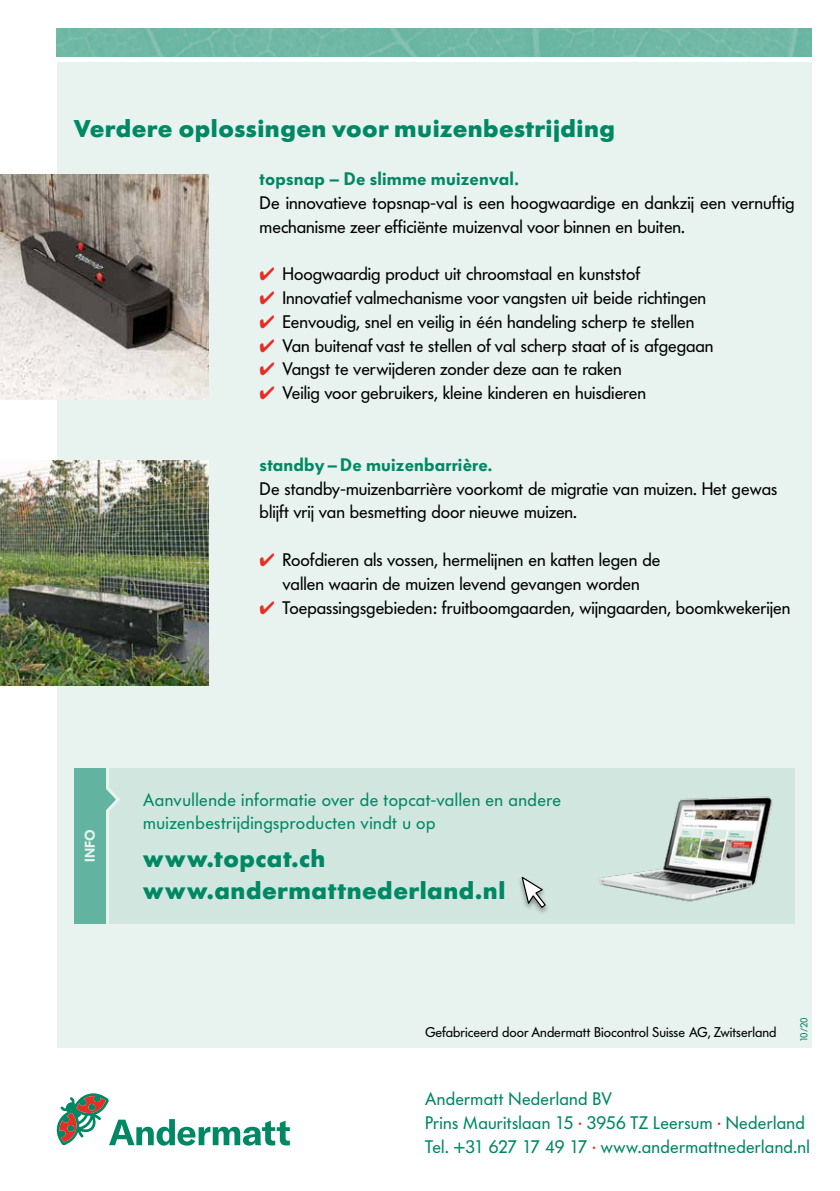
<style>
.page{position:relative;width:840px;height:1191px;background:#fff}
.page>*{position:absolute;margin:0;border:0;box-sizing:border-box;transform-origin:0 0}
.titel_gross{font:700 24px/32px "Futura Serie BQ";letter-spacing:.02em;color:#008865}
.fliesstext{font:18px/23.8px "Futura Serie BQ";color:#000}
.t1{font:18px/22.8px "Futura Serie BQ";letter-spacing:.02em;color:#008865}
.titel_klein{font:600 18px "Futura Serie BQ";letter-spacing:.01em;color:#008865}
.Legende{font:14px "Futura Serie BQ";color:#000}
.t2{font:600 14px "Futura Serie BQ";color:#e8f3ef}
.t3{font:10px "Futura Serie BQ";color:#008865}
.s1{color:#e62e25}
</style>
<div class="page">
<div style="left:57px;top:62px;width:754px;height:986px;background:#e8f3ef"></div>
<img style="left:57px;top:28px;width:754px;height:29px">
<svg style="left:56px;top:1093px;width:234px;height:52px"></svg>
<img style="left:0;top:460px;width:208px;height:225px">
<img style="left:0;top:174px;width:208px;height:225px">
<div style="left:109px;top:768px;width:685px;height:155px;background:#d1e6df"></div>
<svg style="left:105px;top:783px;width:15px;height:32px"></svg>
<div style="left:74px;top:768px;width:31px;height:155px;background:#62b39f"></div>
<img style="left:599px;top:796px;width:174px;height:106px">
<div style="left:517px;top:875px;width:32px;height:40px;background:#000;opacity:.4"></div>
<svg style="left:520px;top:875px;width:26px;height:34px"></svg>
<p class="titel_gross" style="left:74px;top:113px;width:542px">Verdere oplossingen voor muizenbestrijding</p>
<p class="titel_klein" style="left:259px;top:168px;width:260px">topsnap – De slimme muizenval.</p>
<p class="fliesstext" style="left:259px;top:191px;width:536px">De innovatieve topsnap-val is een hoogwaardige en dankzij een vernuftig mechanisme zeer efficiënte muizenval voor binnen en buiten.</p>
<p class="fliesstext" style="left:259px;top:262px;width:382px"><span class="s1">✔</span> Hoogwaardig product uit chroomstaal en kunststof</p>
<p class="fliesstext" style="left:259px;top:286px;width:448px"><span class="s1">✔</span> Innovatief valmechanisme voor vangsten uit beide richtingen</p>
<p class="fliesstext" style="left:259px;top:310px;width:436px"><span class="s1">✔</span> Eenvoudig, snel en veilig in één handeling scherp te stellen</p>
<p class="fliesstext" style="left:259px;top:333px;width:455px"><span class="s1">✔</span> Van buitenaf vast te stellen of val scherp staat of is afgegaan</p>
<p class="fliesstext" style="left:259px;top:357px;width:363px"><span class="s1">✔</span> Vangst te verwijderen zonder deze aan te raken</p>
<p class="fliesstext" style="left:259px;top:381px;width:387px"><span class="s1">✔</span> Veilig voor gebruikers, kleine kinderen en huisdieren</p>
<p class="titel_klein" style="left:259px;top:454px;width:234px">standby–De muizenbarrière.</p>
<p class="fliesstext" style="left:259px;top:476px;width:519px">De standby-muizenbarrière voorkomt de migratie van muizen. Het gewas</p>
<p class="fliesstext" style="left:259px;top:500px;width:318px">blijft vrij van besmetting door nieuwe muizen.</p>
<p class="fliesstext" style="left:259px;top:548px;width:402px;text-align:center"><span class="s1">✔</span> Roofdieren als vossen, hermelijnen en katten legen de vallen waarin de muizen levend gevangen worden</p>
<p class="fliesstext" style="left:259px;top:595px;width:532px"><span class="s1">✔</span> Toepassingsgebieden: fruitboomgaarden, wijngaarden, boomkwekerijen</p>
<p class="t2" style="left:82px;top:862px;width:34px;rotate:-90deg">INFO</p>
<p class="t1" style="left:143px;top:788px;width:419px">Aanvullende informatie over de topcat-vallen en andere muizenbestrijdingsproducten vindt u op</p>
<p class="titel_gross" style="left:143px;top:842px;width:363px">www.topcat.ch www.andermattnederland.nl</p>
<p class="Legende" style="left:425px;top:1024px;width:352px">Gefabriceerd door Andermatt Biocontrol Suisse AG, Zwitserland</p>
<p class="t3" style="left:797px;top:1042px;width:27px;rotate:-90deg">10/20</p>
<p class="t1" style="left:425px;top:1087px;width:188px">Andermatt Nederland BV</p>
<p class="t1" style="left:425px;top:1111px;width:381px">Prins Mauritslaan 15 <span class="s1">·</span> 3956 TZ Leersum <span class="s1">·</span> Nederland</p>
<p class="t1" style="left:425px;top:1135px;width:386px">Tel. +31 627 17 49 17 <span class="s1">·</span> www.andermattnederland.nl</p>
</div>
